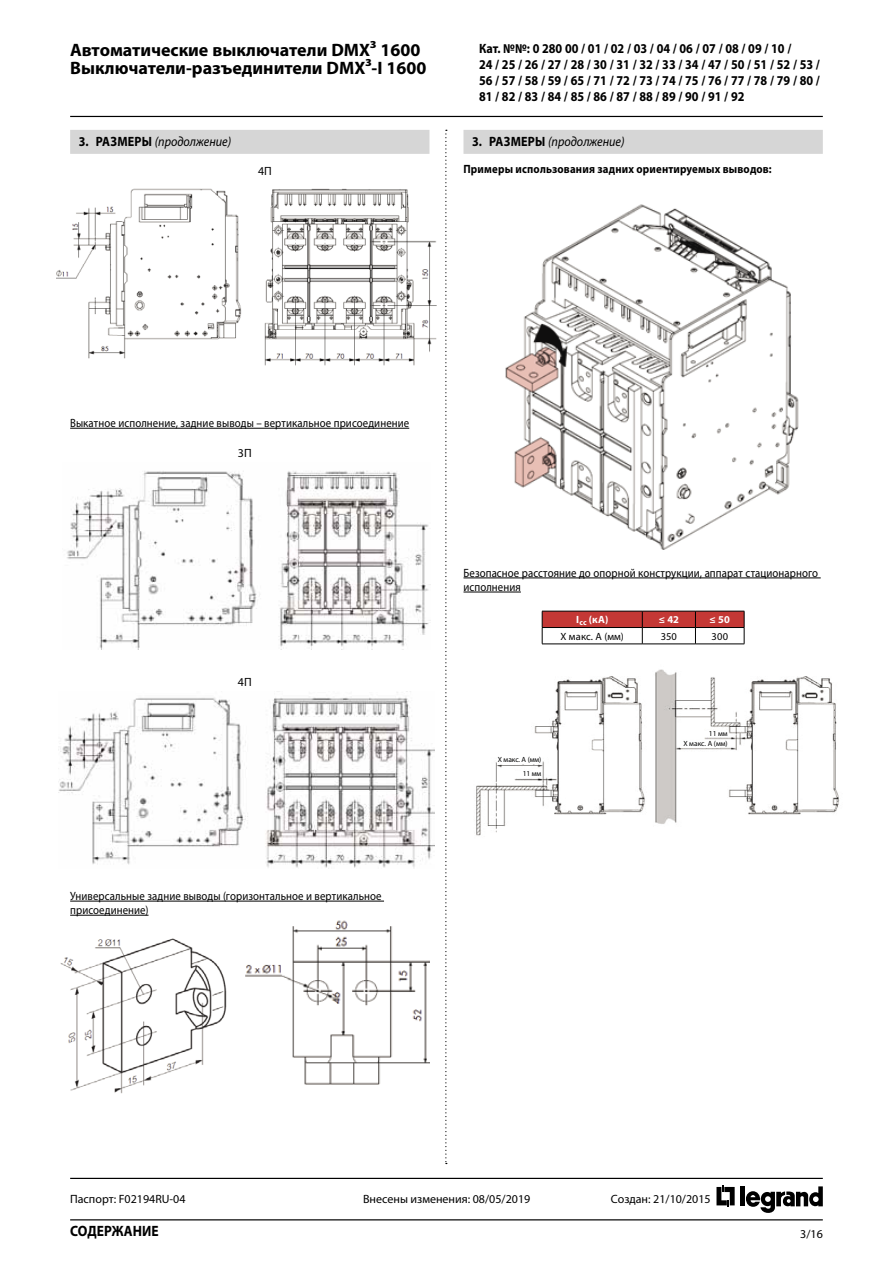
<style>
.page{position:relative;width:893px;height:1263px;background:#fff}
.page>*{position:absolute;margin:0;border:0;box-sizing:border-box;transform-origin:0 0}
.t1{font:700 18px/18px "Myriad Pro";color:#000}
.t2{font:700 15px "Myriad Pro";color:#000;scale:.9 1}
.t3{font:700 13.5px/16.2px "Myriad Pro";color:#000;scale:.9 1}
.t4{font:italic 13.5px "Myriad Pro";color:#000;scale:.9 1}
.t5{font:12px/14.1px "Myriad Pro";letter-spacing:.005em;color:#000;scale:.9 1}
.t6{font:12px "Myriad Pro";letter-spacing:.005em;color:#000}
.t7{font:700 12px "Myriad Pro";letter-spacing:.015em;color:#000;scale:.9 1}
.t8{font:10.5px "Myriad Pro";letter-spacing:.01em;color:#000}
.t9{font:700 10.5px "Myriad Pro";color:#fff}
.t10{font:7.5px/10.5px "Myriad Pro";letter-spacing:-.01em;color:#000;text-align:right}
.s1{font-weight:700;font-style:normal}
</style>
<div class="page">
<hr style="left:70px;top:1219px;width:753px;height:1px;background:#000">
<hr style="left:70px;top:1178px;width:753px;height:1px;background:#000">
<hr style="left:70px;top:116px;width:753px;height:1px;background:#000">
<svg style="left:716px;top:1185px;width:19px;height:22px"></svg>
<hr style="left:741px;top:1186px;width:4px;height:20px;background:#000">
<svg style="left:746px;top:1186px;width:77px;height:27px"></svg>
<svg style="left:445px;top:130px;width:2px;height:1034px"></svg>
<img style="left:56px;top:188px;width:381px;height:178px">
<img style="left:67px;top:471px;width:363px;height:179px">
<img style="left:58px;top:692px;width:376px;height:176px">
<img style="left:60px;top:938px;width:167px;height:156px">
<img style="left:245px;top:920px;width:185px;height:165px">
<img style="left:505px;top:204px;width:294px;height:346px">
<img style="left:476px;top:610px;width:363px;height:226px">
<div style="left:571px;top:612px;width:176px;height:38px;background:#fff"></div>
<div style="left:704px;top:731px;width:20px;height:6px;background:#fff"></div>
<div style="left:680px;top:740px;width:39px;height:7px;background:#fff"></div>
<div style="left:497px;top:757px;width:39px;height:7px;background:#fff"></div>
<div style="left:513px;top:771px;width:19px;height:6px;background:#fff"></div>
<div style="left:463px;top:130px;width:360px;height:24px;background:#d6d6d6"></div>
<div style="left:70px;top:130px;width:359px;height:24px;background:#d6d6d6"></div>
<hr style="left:70px;top:901px;width:314px;height:1px;background:#000">
<hr style="left:70px;top:915px;width:79px;height:1px;background:#000">
<hr style="left:70px;top:428px;width:339px;height:1px;background:#000">
<hr style="left:463px;top:578px;width:358px;height:1px;background:#000">
<hr style="left:463px;top:592px;width:58px;height:1px;background:#000">
<svg style="left:542px;top:611px;width:203px;height:33px"></svg>
<hr style="left:542px;top:644px;width:100px;height:1px;background:#000">
<hr style="left:642px;top:644px;width:53px;height:1px;background:#000">
<hr style="left:695px;top:644px;width:49px;height:1px;background:#000">
<h1 class="t1" style="left:70px;top:40px;width:358px">Автоматические выключатели DMX³ 1600<br>Выключатели-разъединители DMX³-I 1600</h1>
<p class="t3" style="left:479px;top:40px;width:380px">Кат. №№: 0 280 00 / 01 / 02 / 03 / 04 / 06 / 07 / 08 / 09 / 10 /<br>24 / 25 / 26 / 27 / 28 / 30 / 31 / 32 / 33 / 34 / 47 / 50 / 51 / 52 / 53 / 56 / 57 / 58 / 59 / 65 / 71 / 72 / 73 / 74 / 75 / 76 / 77 / 78 / 79 / 80 / 81 / 82 / 83 / 84 / 85 / 86 / 87 / 88 / 89 / 90 / 91 / 92</p>
<p class="t4" style="left:79px;top:133px;width:171px"><span class="s1">3. РАЗМЕРЫ</span> (продолжение)</p>
<p class="t6" style="left:258px;top:164px;width:15px">4П</p>
<p class="t4" style="left:472px;top:133px;width:171px"><span class="s1">3. РАЗМЕРЫ</span> (продолжение)</p>
<p class="t7" style="left:463px;top:161px;width:344px">Примеры использования задних ориентируемых выводов:</p>
<p class="t5" style="left:70px;top:416px;width:378px">Выкатное исполнение, задние выводы – вертикальное присоединение</p>
<p class="t6" style="left:238px;top:445px;width:15px">3П</p>
<p class="t6" style="left:238px;top:674px;width:15px">4П</p>
<p class="t5" style="left:70px;top:889px;width:347px">Универсальные задние выводы (горизонтальное и вертикальное присоединение)</p>
<p class="t5" style="left:463px;top:565px;width:396px">Безопасное расстояние до опорной конструкции, аппарат стационарного исполнения</p>
<p class="t9" style="left:576px;top:613px;width:34px">I<sub>cc</sub> (кА)</p>
<p class="t9" style="left:659px;top:613px;width:22px">≤ 42</p>
<p class="t9" style="left:710px;top:613px;width:22px">≤ 50</p>
<p class="t8" style="left:560px;top:630px;width:65px">Х макс. А (мм)</p>
<p class="t8" style="left:661px;top:630px;width:18px">350</p>
<p class="t8" style="left:711px;top:630px;width:18px">300</p>
<p class="t10" style="left:498px;top:753px;width:45px;line-height:13.5px">Х макс. А (мм)<br>11 мм</p>
<p class="t10" style="left:683px;top:728px;width:46px">11 мм<br>Х макс. А (мм)</p>
<p class="t6" style="left:70px;top:1192px;width:117px">Паспорт: F02194RU-04</p>
<p class="t6" style="left:363px;top:1192px;width:169px">Внесены изменения: 08/05/2019</p>
<p class="t6" style="left:611px;top:1192px;width:101px">Создан: 21/10/2015</p>
<p class="t2" style="left:70px;top:1221px;width:100px">СОДЕРЖАНИЕ</p>
<p class="t6" style="left:800px;top:1226px;width:24px">3/16</p>
</div>
